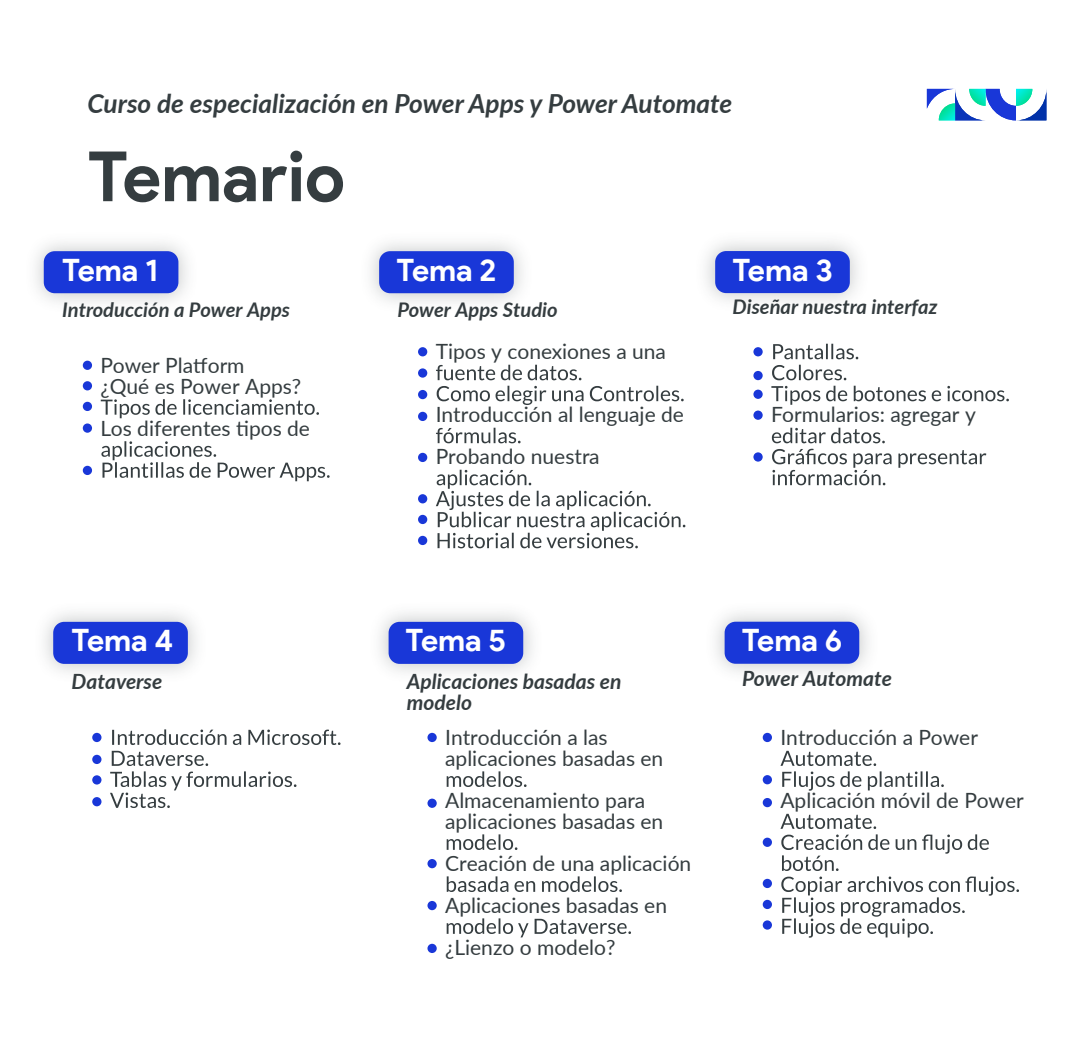
<style>
.page{position:relative;width:1090px;height:1050px;background:#fff}
.page>*{position:absolute;margin:0;border:0;box-sizing:border-box;transform-origin:0 0}
.t1{font:700 69.39px "Product Sans";color:#353d40}
.t2{font:700 30.8px "Product Sans";letter-spacing:-.005em;color:#fff}
.t3{font:italic 700 26.25px "Lato";color:#353d40}
.t4{font:21px/21px "Lato";color:#353d40}
.t5{font:italic 700 21px/21px "Lato";color:#353d40}
.t6{font:italic 700 20.12px "Lato";color:#353d40}
</style>
<div class="page">
<svg style="left:101px;top:399px;width:218px;height:19px"></svg>
<svg style="left:101px;top:441px;width:228px;height:40px"></svg>
<div style="left:83px;top:361px;width:9px;height:9px;background:#1937d8;border-radius:50%"></div>
<div style="left:83px;top:381px;width:9px;height:9px;background:#1937d8;border-radius:50%"></div>
<div style="left:83px;top:402px;width:9px;height:9px;background:#1937d8;border-radius:50%"></div>
<div style="left:83px;top:423px;width:9px;height:10px;background:#1937d8;border-radius:50%"></div>
<div style="left:83px;top:466px;width:9px;height:9px;background:#1937d8;border-radius:50%"></div>
<img style="left:35px;top:242px;width:153px;height:61px">
<div style="left:44px;top:251px;width:134px;height:42px;background:#1937d8;border-radius:11px"></div>
<svg style="left:436px;top:365px;width:145px;height:15px"></svg>
<svg style="left:436px;top:386px;width:247px;height:19px"></svg>
<svg style="left:436px;top:428px;width:84px;height:15px"></svg>
<svg style="left:436px;top:470px;width:249px;height:78px"></svg>
<div style="left:418px;top:347px;width:9px;height:9px;background:#1937d8;border-radius:50%"></div>
<div style="left:418px;top:368px;width:9px;height:10px;background:#1937d8;border-radius:50%"></div>
<div style="left:418px;top:412px;width:9px;height:9px;background:#1937d8;border-radius:50%"></div>
<div style="left:418px;top:390px;width:9px;height:9px;background:#1937d8;border-radius:50%"></div>
<div style="left:418px;top:453px;width:9px;height:9px;background:#1937d8;border-radius:50%"></div>
<div style="left:418px;top:494px;width:9px;height:9px;background:#1937d8;border-radius:50%"></div>
<div style="left:418px;top:515px;width:9px;height:9px;background:#1937d8;border-radius:50%"></div>
<div style="left:418px;top:536px;width:9px;height:9px;background:#1937d8;border-radius:50%"></div>
<img style="left:370px;top:242px;width:153px;height:61px">
<div style="left:379px;top:251px;width:135px;height:42px;background:#1937d8;border-radius:11px"></div>
<svg style="left:773px;top:344px;width:85px;height:15px"></svg>
<svg style="left:772px;top:365px;width:74px;height:15px"></svg>
<svg style="left:771px;top:386px;width:237px;height:19px"></svg>
<svg style="left:771px;top:428px;width:113px;height:15px"></svg>
<svg style="left:772px;top:449px;width:214px;height:36px"></svg>
<div style="left:753px;top:347px;width:9px;height:9px;background:#1937d8;border-radius:50%"></div>
<div style="left:753px;top:371px;width:9px;height:9px;background:#1937d8;border-radius:50%"></div>
<div style="left:753px;top:390px;width:9px;height:9px;background:#1937d8;border-radius:50%"></div>
<div style="left:753px;top:411px;width:9px;height:9px;background:#1937d8;border-radius:50%"></div>
<div style="left:753px;top:452px;width:9px;height:10px;background:#1937d8;border-radius:50%"></div>
<img style="left:706px;top:241px;width:153px;height:61px">
<div style="left:715px;top:251px;width:134px;height:42px;background:#1937d8;border-radius:11px"></div>
<svg style="left:780px;top:751px;width:163px;height:40px"></svg>
<svg style="left:780px;top:814px;width:238px;height:124px"></svg>
<div style="left:762px;top:733px;width:10px;height:9px;background:#1937d8;border-radius:50%"></div>
<div style="left:762px;top:775px;width:10px;height:9px;background:#1937d8;border-radius:50%"></div>
<div style="left:762px;top:838px;width:10px;height:9px;background:#1937d8;border-radius:50%"></div>
<div style="left:762px;top:879px;width:10px;height:9px;background:#1937d8;border-radius:50%"></div>
<div style="left:762px;top:900px;width:10px;height:9px;background:#1937d8;border-radius:50%"></div>
<div style="left:762px;top:920px;width:10px;height:10px;background:#1937d8;border-radius:50%"></div>
<div style="left:762px;top:798px;width:10px;height:9px;background:#1937d8;border-radius:50%"></div>
<svg style="left:112px;top:729px;width:228px;height:16px"></svg>
<svg style="left:110px;top:751px;width:186px;height:57px"></svg>
<div style="left:92px;top:733px;width:9px;height:9px;background:#1937d8;border-radius:50%"></div>
<div style="left:92px;top:797px;width:9px;height:9px;background:#1937d8;border-radius:50%"></div>
<div style="left:92px;top:755px;width:9px;height:9px;background:#1937d8;border-radius:50%"></div>
<div style="left:92px;top:775px;width:9px;height:10px;background:#1937d8;border-radius:50%"></div>
<img style="left:44px;top:612px;width:153px;height:61px">
<div style="left:53px;top:622px;width:135px;height:42px;background:#1937d8;border-radius:11px"></div>
<svg style="left:446px;top:771px;width:80px;height:16px"></svg>
<svg style="left:446px;top:834px;width:71px;height:16px"></svg>
<svg style="left:446px;top:876px;width:176px;height:16px"></svg>
<svg style="left:446px;top:918px;width:185px;height:19px"></svg>
<div style="left:427px;top:733px;width:9px;height:9px;background:#1937d8;border-radius:50%"></div>
<div style="left:427px;top:901px;width:9px;height:9px;background:#1937d8;border-radius:50%"></div>
<div style="left:427px;top:944px;width:9px;height:9px;background:#1937d8;border-radius:50%"></div>
<div style="left:427px;top:799px;width:9px;height:9px;background:#1937d8;border-radius:50%"></div>
<div style="left:427px;top:859px;width:9px;height:9px;background:#1937d8;border-radius:50%"></div>
<img style="left:380px;top:612px;width:153px;height:61px">
<div style="left:388px;top:622px;width:135px;height:42px;background:#1937d8;border-radius:11px"></div>
<img style="left:716px;top:612px;width:153px;height:61px">
<div style="left:724px;top:622px;width:135px;height:42px;background:#1937d8;border-radius:11px"></div>
<svg style="left:926px;top:89px;width:120px;height:32px"></svg>
<p class="t3" style="left:87px;top:84px;width:646px">Curso de especialización en Power Apps y Power Automate</p>
<h1 class="t1" style="left:88px;top:134px;width:259px">Temario</h1>
<h2 class="t2" style="left:62px;top:251px;width:98px">Tema 1</h2>
<p class="t6" style="left:62px;top:295px;width:229px">Introducción a Power Apps</p>
<p class="t4" style="left:100px;top:354px;width:202px">Power Platform<br>¿Qué es Power Apps?</p>
<p class="t4" style="left:100px;top:417px;width:211px">Los diferentes tipos de</p>
<h2 class="t2" style="left:396px;top:251px;width:101px">Tema 2</h2>
<h2 class="t2" style="left:732px;top:251px;width:102px">Tema 3</h2>
<p class="t6" style="left:397px;top:295px;width:162px">Power Apps Studio</p>
<p class="t6" style="left:732px;top:292px;width:206px">Diseñar nuestra interfaz</p>
<p class="t4" style="left:435px;top:340px;width:232px">Tipos y conexiones a una</p>
<p class="t4" style="left:435px;top:393px;width:250px;line-height:42px">Introducción al lenguaje de<br>Probando nuestra</p>
<p class="t4" style="left:771px;top:403px;width:206px">Formularios: agregar y</p>
<h2 class="t2" style="left:72px;top:622px;width:103px">Tema 4</h2>
<p class="t5" style="left:72px;top:670px;width:92px">Dataverse</p>
<h2 class="t2" style="left:405px;top:622px;width:102px">Tema 5</h2>
<h2 class="t2" style="left:741px;top:622px;width:102px">Tema 6</h2>
<p class="t5" style="left:407px;top:670px;width:216px">Aplicaciones basadas en modelo</p>
<p class="t4" style="left:445px;top:726px;width:220px">Introducción a las aplicaciones basadas en</p>
<p class="t4" style="left:445px;top:789px;width:220px">Almacenamiento para aplicaciones basadas en</p>
<p class="t4" style="left:445px;top:841px;width:248px;line-height:42px">Creación de una aplicación<br>Aplicaciones basadas en ¿Lienzo o modelo?</p>
<p class="t5" style="left:742px;top:667px;width:151px">Power Automate</p>
<p class="t4" style="left:780px;top:726px;width:199px">Introducción a Power</p>
<p class="t4" style="left:780px;top:789px;width:245px">Aplicación móvil de Power</p>
</div>
